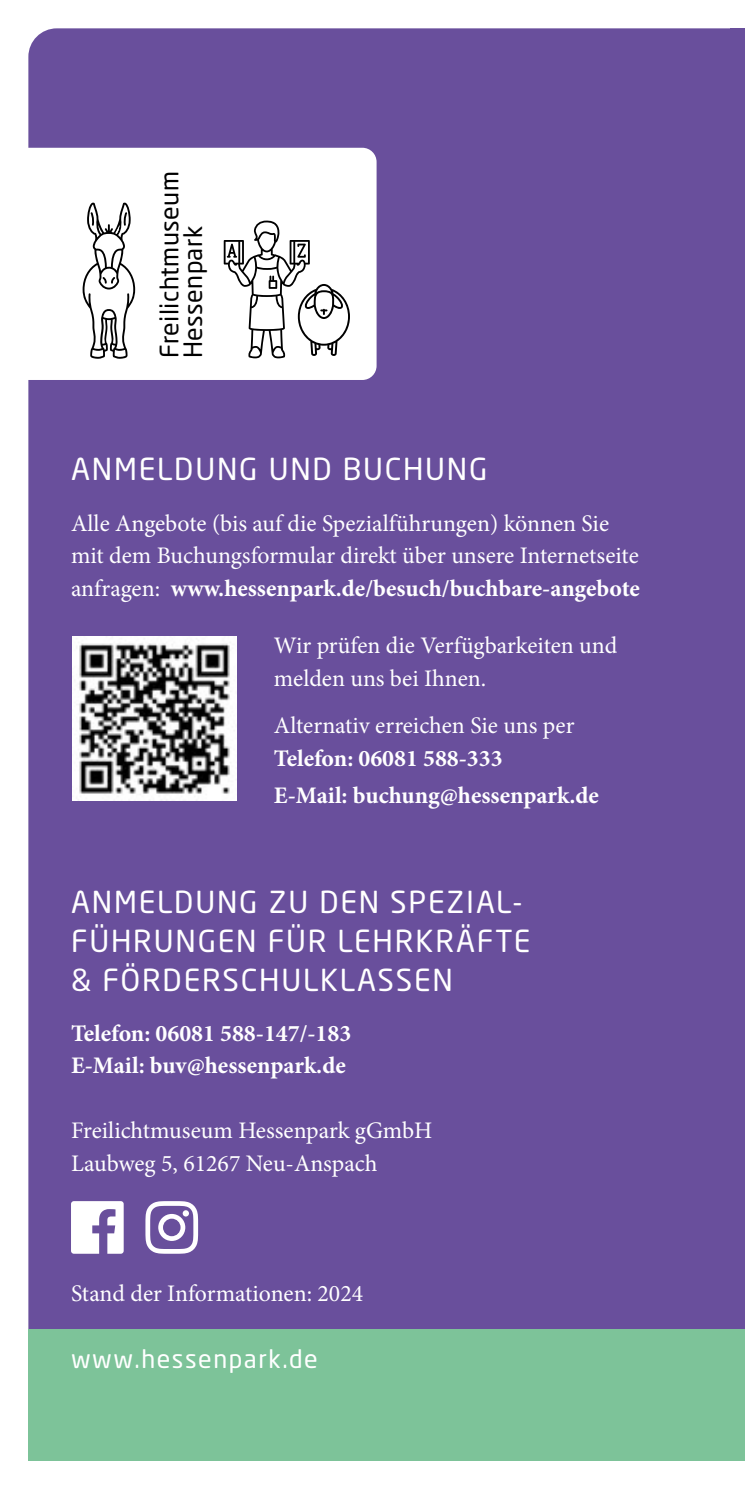
<style>
.page{position:relative;width:745px;height:1489px;background:#fff}
.page>*{position:absolute;margin:0;border:0;box-sizing:border-box;transform-origin:0 0}
.t1{font:30px/38.8px "Neo Sans Pro Cyr";letter-spacing:.06em;color:#fff}
.t2{font:25px "Neo Sans Pro Cyr";letter-spacing:.015em;color:#000}
.t3{font:25px "Neo Sans Pro Cyr";letter-spacing:.06em;color:#fff}
.t4{font:23.75px/32.5px "Minion Pro";color:#fff}
.t5{font:700 23.75px "Minion Pro";color:#fff}
.s1{font-weight:700}
</style>
<div class="page">
<div style="left:28px;top:28px;width:716px;height:1301px;background:#694f9c"></div>
<div style="left:28px;top:1329px;width:716px;height:131px;background:#7dc399"></div>
<svg style="left:71px;top:1200px;width:53px;height:53px"></svg>
<svg style="left:145px;top:1200px;width:53px;height:53px"></svg>
<div style="left:182px;top:1210px;width:7px;height:6px;background:#fff;border-radius:50%"></div>
<svg style="left:28px;top:148px;width:348px;height:232px"></svg>
<svg style="left:223px;top:220px;width:127px;height:138px"></svg>
<svg style="left:83px;top:203px;width:52px;height:156px"></svg>
<img style="left:72px;top:636px;width:164px;height:165px">
<p class="t2" style="left:154px;top:358px;width:188px;rotate:-90deg">Freilichtmuseum</p>
<p class="t2" style="left:177px;top:358px;width:134px;rotate:-90deg">Hessenpark</p>
<p class="t1" style="left:71px;top:449px;width:418px">ANMELDUNG UND BUCHUNG</p>
<p class="t4" style="left:71px;top:506px;width:570px">Alle Angebote (bis auf die Spezialführungen) können Sie mit dem Buchungsformular direkt über unsere Internetseite anfragen: <span class="s1">www.hessenpark.de/besuch/buchbare-angebote</span></p>
<p class="t4" style="left:274px;top:629px;width:345px">Wir prüfen die Verfügbarkeiten und melden uns bei Ihnen.</p>
<p class="t4" style="left:274px;top:709px;width:302px">Alternativ erreichen Sie uns per</p>
<p class="t5" style="left:274px;top:741px;width:230px">Telefon: 06081 588-333</p>
<p class="t5" style="left:274px;top:778px;width:326px">E-Mail: buchung@hessenpark.de</p>
<p class="t1" style="left:71px;top:882px;width:460px">ANMELDUNG ZU DEN SPEZIAL-<br>FÜHRUNGEN FÜR LEHRKRÄFTE</p>
<p class="t1" style="left:71px;top:959px;width:383px">&amp; FÖRDERSCHULKLASSEN</p>
<p class="t5" style="left:71px;top:1016px;width:281px">Telefon: 06081 588-147/-183</p>
<p class="t5" style="left:71px;top:1048px;width:276px">E-Mail: buv@hessenpark.de</p>
<p class="t4" style="left:71px;top:1114px;width:362px">Freilichtmuseum Hessenpark gGmbH</p>
<p class="t4" style="left:71px;top:1146px;width:308px">Laubweg 5, 61267 Neu-Anspach</p>
<p class="t4" style="left:71px;top:1276px;width:293px">Stand der Informationen: 2024</p>
<p class="t3" style="left:71px;top:1343px;width:248px">www.hessenpark.de</p>
</div>
